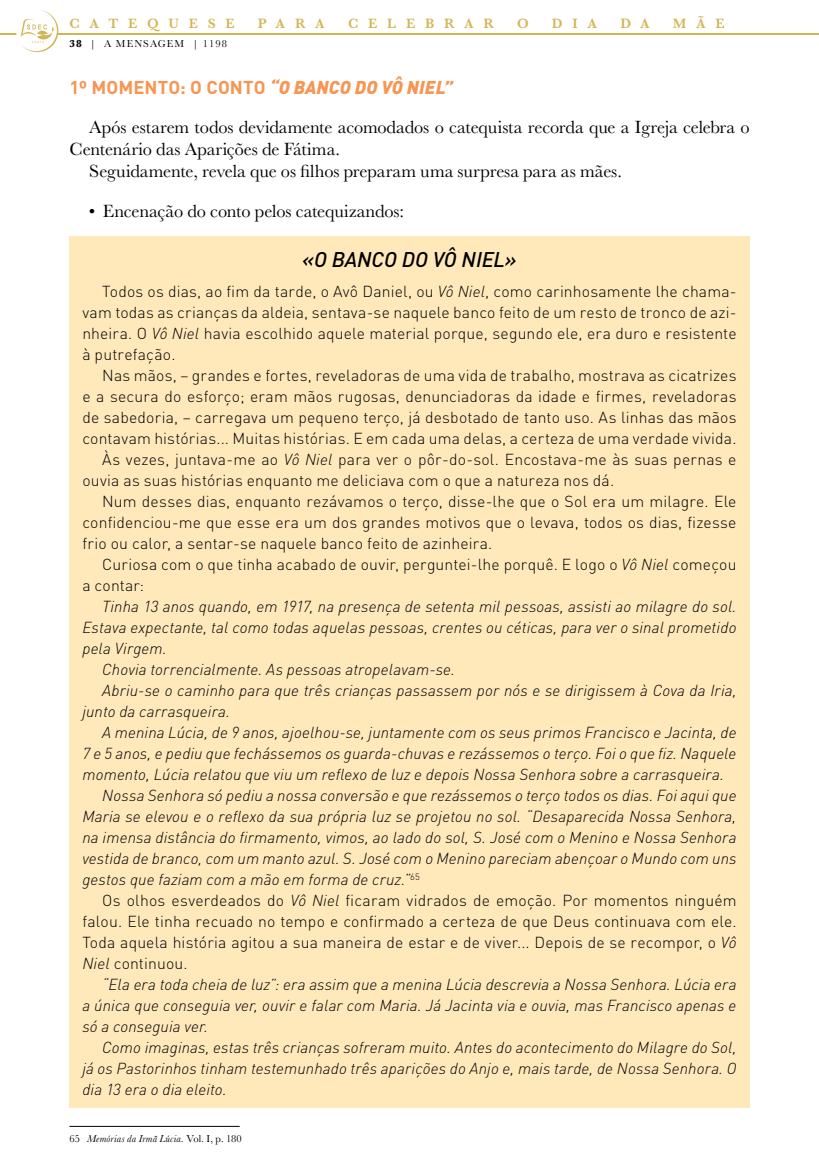
<style>
.page{position:relative;width:819px;height:1166px;background:#fff}
.page>*{position:absolute;margin:0;border:0;box-sizing:border-box;transform-origin:0 0}
.t1{font:italic 500 21px "DIN";letter-spacing:-.005em;color:#000}
.t2{font:18.38px "Baskerville";letter-spacing:-.005em;color:#000}
.t3{font:italic 900 18.38px "DIN";letter-spacing:.005em;color:#f79552}
.t4{font:700 18.38px "DIN";color:#f79552}
.t5{font:italic 300 15.75px "DIN";letter-spacing:.01em;color:#000}
.t6{font:300 15.75px/21px "DIN";letter-spacing:.01em;color:#000;text-align:justify}
.t7{font:600 14px "Baskerville";letter-spacing:.7em;color:#d2b656}
.t8{font:italic 10.5px "Baskerville";letter-spacing:.025em;color:#000}
.t9{font:10.5px "Baskerville";letter-spacing:.1em;color:#000}
.s1{font-weight:700}
.s2{font-weight:700;font-style:normal}
.s3{font-style:italic}
.s4{font-style:normal}
</style>
<div class="page">
<hr style="left:0;top:33px;width:819px;height:2px;background:#d2b656">
<div style="left:16px;top:10px;width:42px;height:42px;background:#fff;border-radius:50%"></div>
<svg style="left:21px;top:10px;width:37px;height:42px"></svg>
<div style="left:69px;top:236px;width:680px;height:872px;background:#ffe8ba"></div>
<hr style="left:69px;top:1126px;width:171px;height:1px;background:#000">
<p class="t7" style="left:69px;top:14px;width:167px">CATEQUESE</p>
<p class="t7" style="left:258px;top:14px;width:68px">PARA</p>
<p class="t7" style="left:348px;top:14px;width:147px">CELEBRAR</p>
<p class="t7" style="left:517px;top:14px;width:13px">O</p>
<p class="t7" style="left:552px;top:14px;width:47px">DIA</p>
<p class="t7" style="left:620px;top:14px;width:31px">D A</p>
<p class="t7" style="left:672px;top:14px;width:53px">MÃE</p>
<p class="t9" style="left:69px;top:37px;width:159px"><span class="s1">38</span> | A MENSAGEM | 1198</p>
<p class="t4" style="left:69px;top:75px;width:62px">1º MOMENT</p>
<p class="t3" style="left:168px;top:75px;width:286px"><span class="s2">O: O CONT O</span> “O BANCO DO VÔ NIEL”</p>
<p class="t2" style="left:89px;top:115px;width:661px">Após estarem todos devidamente acomodados o catequista recorda que a Igreja celebra o</p>
<p class="t2" style="left:69px;top:137px;width:272px">Centenário das Aparições de Fátima.</p>
<p class="t2" style="left:89px;top:159px;width:534px">Seguidamente, revela que os filhos preparam uma surpresa para as mães.</p>
<p class="t2" style="left:89px;top:199px;width:317px">• Encenação do conto pelos catequizandos:</p>
<h1 class="t1" style="left:302px;top:246px;width:216px">«O BANCO DO VÔ NIEL»</h1>
<p class="t6" style="left:82px;top:281px;width:655px;text-indent:20px">Todos os dias, ao fim da tarde, o Avô Daniel, ou <span class="s3">Vô Niel</span>, como carinhosamente lhe chama&shy;vam todas as crianças da aldeia, sentava-se naquele banco feito de um resto de tronco de azi&shy;nheira. O <span class="s3">Vô Niel</span> havia escolhido aquele material porque, segundo ele, era duro e resistente à putrefação.</p>
<p class="t6" style="left:102px;top:365px;width:635px">Nas mãos, – grandes e fortes, reveladoras de uma vida de trabalho, mostrava as cicatrizes</p>
<p class="t6" style="left:82px;top:386px;width:655px">e a secura do esforço; eram mãos rugosas, denunciadoras da idade e firmes, reveladoras</p>
<p class="t6" style="left:82px;top:407px;width:655px">de sabedoria, – carregava um pequeno terço, já desbotado de tanto uso. As linhas das mãos</p>
<p class="t6" style="left:82px;top:428px;width:655px">contavam histórias... Muitas histórias. E em cada uma delas, a certeza de uma verdade vivida.</p>
<p class="t6" style="left:102px;top:449px;width:635px">Às vezes, juntava-me ao <span class="s3">Vô Niel</span> para ver o pôr-do-sol. Encostava-me às suas pernas e</p>
<p class="t6" style="left:82px;top:470px;width:533px">ouvia as suas histórias enquanto me deliciava com o que a natureza nos dá.</p>
<p class="t6" style="left:102px;top:491px;width:635px">Num desses dias, enquanto rezávamos o terço, disse-lhe que o Sol era um milagre. Ele</p>
<p class="t6" style="left:82px;top:512px;width:655px">confidenciou-me que esse era um dos grandes motivos que o levava, todos os dias, fizesse</p>
<p class="t6" style="left:82px;top:533px;width:411px">frio ou calor, a sentar-se naquele banco feito de azinheira.</p>
<p class="t6" style="left:102px;top:554px;width:635px">Curiosa com o que tinha acabado de ouvir, perguntei-lhe porquê. E logo o <span class="s3">Vô Niel</span> começou</p>
<p class="t6" style="left:82px;top:575px;width:63px">a contar:</p>
<p class="t5" style="left:102px;top:597px;width:635px">Tinha 13 anos quando, em 1917, na presença de setenta mil pessoas, assisti ao milagre do sol.</p>
<p class="t5" style="left:82px;top:618px;width:655px">Estava expectante, tal como todas aquelas pessoas, crentes ou céticas, para ver o sinal prometido</p>
<p class="t5" style="left:82px;top:639px;width:86px">pela Virgem.</p>
<p class="t5" style="left:102px;top:660px;width:354px">Chovia torrencialmente. As pessoas atropelavam-se.</p>
<p class="t5" style="left:102px;top:681px;width:636px">Abriu-se o caminho para que três crianças passassem por nós e se dirigissem à Cova da Iria,</p>
<p class="t5" style="left:82px;top:702px;width:149px">junto da carrasqueira.</p>
<p class="t5" style="left:102px;top:723px;width:635px">A menina Lúcia, de 9 anos, ajoelhou-se, juntamente com os seus primos Francisco e Jacinta, de</p>
<p class="t5" style="left:82px;top:744px;width:655px">7 e 5 anos, e pediu que fechássemos os guarda-chuvas e rezássemos o terço. Foi o que fiz. Naquele</p>
<p class="t5" style="left:82px;top:765px;width:643px">momento, Lúcia relatou que viu um reflexo de luz e depois Nossa Senhora sobre a carrasqueira.</p>
<p class="t5" style="left:102px;top:786px;width:635px">Nossa Senhora só pediu a nossa conversão e que rezássemos o terço todos os dias. Foi aqui que</p>
<p class="t5" style="left:82px;top:807px;width:655px">Maria se elevou e o reflexo da sua própria luz se projetou no sol. “Desaparecida Nossa Senhora,</p>
<p class="t5" style="left:82px;top:828px;width:655px">na imensa distância do firmamento, vimos, ao lado do sol, S. José com o Menino e Nossa Senhora</p>
<p class="t5" style="left:82px;top:849px;width:655px">vestida de branco, com um manto azul. S. José com o Menino pareciam abençoar o Mundo com uns</p>
<p class="t5" style="left:82px;top:870px;width:339px">gestos que faziam com a mão em forma de cruz.”<sup>65</sup></p>
<p class="t6" style="left:102px;top:890px;width:635px">Os olhos esverdeados do <span class="s3">Vô Niel</span> ficaram vidrados de emoção. Por momentos ninguém</p>
<p class="t6" style="left:82px;top:911px;width:655px">falou. Ele tinha recuado no tempo e confirmado a certeza de que Deus continuava com ele.</p>
<p class="t6" style="left:82px;top:932px;width:655px">Toda aquela história agitou a sua maneira de estar e de viver... Depois de se recompor, o <span class="s3">Vô</span></p>
<p class="t6" style="left:82px;top:953px;width:107px"><span class="s3">Niel</span> continuou.</p>
<p class="t5" style="left:102px;top:975px;width:635px">“Ela era toda cheia de luz”: era assim que a menina Lúcia descrevia a Nossa Senhora. Lúcia era</p>
<p class="t5" style="left:82px;top:996px;width:655px">a única que conseguia ver, ouvir e falar com Maria. Já Jacinta via e ouvia, mas Francisco apenas e</p>
<p class="t5" style="left:82px;top:1017px;width:127px">só a conseguia ver.</p>
<p class="t5" style="left:102px;top:1038px;width:635px">Como imaginas, estas três crianças sofreram muito. Antes do acontecimento do Milagre do Sol,</p>
<p class="t5" style="left:82px;top:1059px;width:655px">já os Pastorinhos tinham testemunhado três aparições do Anjo e, mais tarde, de Nossa Senhora. O</p>
<p class="t5" style="left:82px;top:1080px;width:146px">dia 13 era o dia eleito.</p>
<p class="t8" style="left:69px;top:1131px;width:174px"><span class="s4">65</span> Memórias da Irmã Lúcia. <span class="s4">Vol. I, p. 180</span></p>
</div>
